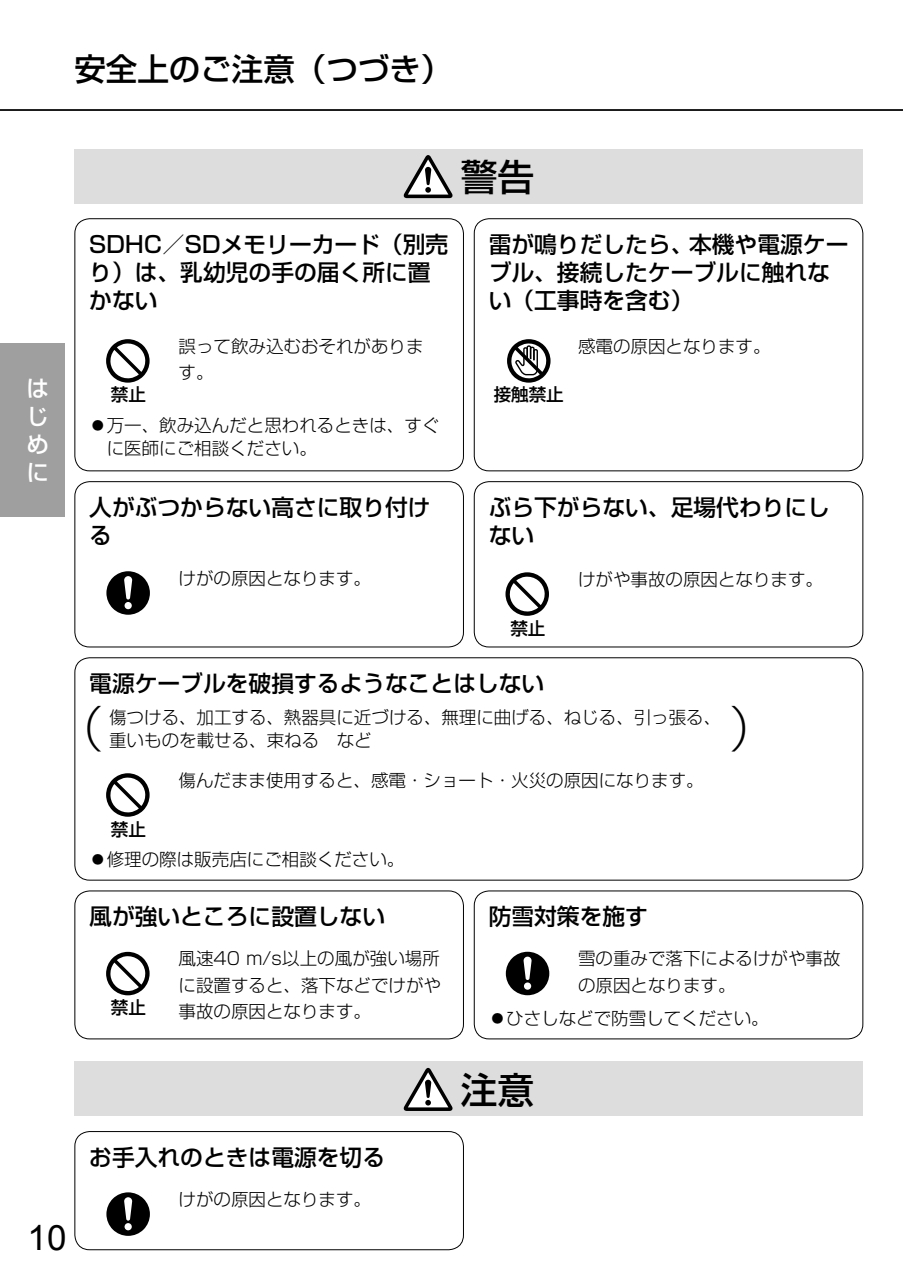
<style>
.page{position:relative;width:903px;height:1275px;background:#fff}
.page>*{position:absolute;margin:0;border:0;box-sizing:border-box;transform-origin:0 0}
.t1{font:300 48.12px "Shin Go Pro";color:#000}
.t2{font:500 36.75px "Shin Go Pro";color:#000}
.t3{font:35px "Arial";color:#000}
.t4{font:500 31.5px "Shin Go Pro";color:#000}
.t5{font:500 22.75px/28px "Shin Go Pro";color:#000}
.t6{font:500 22.75px/28px "Shin Go Pro";color:#fff;text-align:justify}
.t7{font:300 17.5px/26.2px "Shin Go Pro";color:#000}
.t8{font:500 17.5px "Shin Go Pro";color:#000}
</style>
<div class="page">
<div style="left:0;top:343px;width:64px;height:174px;background:#9f9f9f"></div>
<hr style="left:0;top:109px;width:903px;height:2px;background:#000">
<div style="left:74px;top:657px;width:789px;height:224px;border:1px solid #000;border-radius:15px"></div>
<div style="left:74px;top:149px;width:789px;height:54px;background:#ddd"></div>
<svg style="left:403px;top:155px;width:50px;height:43px"></svg>
<div style="left:474px;top:481px;width:389px;height:166px;border:1px solid #000;border-radius:15px"></div>
<svg style="left:505px;top:572px;width:44px;height:44px"></svg>
<div style="left:74px;top:1131px;width:390px;height:119px;border:1px solid #000;border-radius:15px"></div>
<svg style="left:106px;top:1192px;width:44px;height:44px"></svg>
<div style="left:74px;top:218px;width:390px;height:253px;border:1px solid #000;border-radius:15px"></div>
<svg style="left:106px;top:339px;width:44px;height:44px"></svg>
<svg style="left:106px;top:773px;width:44px;height:44px"></svg>
<div style="left:74px;top:1062px;width:789px;height:54px;background:#ddd"></div>
<svg style="left:403px;top:1067px;width:50px;height:44px"></svg>
<div style="left:474px;top:890px;width:389px;height:149px;border:1px solid #000;border-radius:15px"></div>
<svg style="left:506px;top:952px;width:43px;height:43px"></svg>
<div style="left:74px;top:481px;width:390px;height:166px;border:1px solid #000;border-radius:15px"></div>
<svg style="left:106px;top:571px;width:44px;height:44px"></svg>
<div style="left:74px;top:890px;width:390px;height:149px;border:1px solid #000;border-radius:15px"></div>
<svg style="left:106px;top:952px;width:44px;height:43px"></svg>
<div style="left:474px;top:218px;width:389px;height:253px;border:1px solid #000;border-radius:15px"></div>
<svg style="left:507px;top:339px;width:43px;height:44px"></svg>
<h3 class="t4" style="left:74px;top:43px;width:380px">安全上のご注意（つづき）</h3>
<h3 class="t6" style="left:27px;top:371px;width:24px">はじめに</h3>
<h3 class="t3" style="left:28px;top:1215px;width:40px">10</h3>
<h2 class="t2" style="left:461px;top:147px;width:75px">警告</h2>
<h3 class="t5" style="left:89px;top:228px;width:360px">SDHC／SDメモリーカード（別売り）は、乳幼児の手の届く所に置かない</h3>
<p class="t7" style="left:179px;top:331px;width:247px">誤って飲み込むおそれがあります。</p>
<p class="t8" style="left:111px;top:380px;width:36px">禁止</p>
<p class="t7" style="left:89px;top:410px;width:351px">⿟万一、飲み込んだと思われるときは、すぐ</p>
<p class="t7" style="left:107px;top:412px;width:211px;line-height:22.8px">⿟<br>に医師にご相談ください。</p>
<h3 class="t5" style="left:489px;top:228px;width:361px">雷が鳴りだしたら、本機や電源ケーブル、接続したケーブルに触れない（工事時を含む）</h3>
<p class="t7" style="left:578px;top:331px;width:194px">感電の原因となります。</p>
<p class="t8" style="left:494px;top:380px;width:71px">接触禁止</p>
<h3 class="t5" style="left:89px;top:491px;width:343px">人がぶつからない高さに取り付ける</h3>
<p class="t7" style="left:179px;top:563px;width:194px">けがの原因となります。</p>
<h3 class="t5" style="left:489px;top:491px;width:343px">ぶら下がらない、足場代わりにしない</h3>
<p class="t7" style="left:578px;top:564px;width:246px">けがや事故の原因となります。</p>
<p class="t8" style="left:510px;top:614px;width:36px">禁止</p>
<h3 class="t5" style="left:89px;top:667px;width:457px">電源ケーブルを破損するようなことはしない</h3>
<h1 class="t1" style="left:55px;top:689px;width:50px">（</h1>
<p class="t7" style="left:109px;top:702px;width:613px">傷つける、加工する、熱器具に近づける、無理に曲げる、ねじる、引っ張る、</p>
<p class="t7" style="left:109px;top:725px;width:264px">重いものを載せる、束ねる　など</p>
<p class="t7" style="left:179px;top:765px;width:527px">傷んだまま使用すると、感電・ショート・火災の原因になります。</p>
<p class="t8" style="left:111px;top:814px;width:36px">禁止</p>
<p class="t7" style="left:89px;top:844px;width:316px">⿟修理の際は販売店にご相談ください。</p>
<p class="t7" style="left:107px;top:844px;width:7px">⿟</p>
<h1 class="t1" style="left:729px;top:689px;width:50px">）</h1>
<h3 class="t5" style="left:89px;top:900px;width:297px">風が強いところに設置しない</h3>
<p class="t7" style="left:179px;top:943px;width:264px">風速40⿟m/s以上の風が強い場所に設置すると、落下などでけがや</p>
<p class="t8" style="left:111px;top:993px;width:36px">禁止</p>
<p class="t7" style="left:179px;top:996px;width:200px">事故の原因となります。⿟</p>
<h3 class="t5" style="left:89px;top:1141px;width:297px">お手入れのときは電源を切る</h3>
<p class="t7" style="left:179px;top:1184px;width:194px">けがの原因となります。</p>
<h3 class="t5" style="left:489px;top:900px;width:161px">防雪対策を施す</h3>
<p class="t7" style="left:578px;top:943px;width:264px">雪の重みで落下によるけがや事故の原因となります。</p>
<p class="t7" style="left:489px;top:1003px;width:281px">⿟ひさしなどで防雪してください。</p>
<p class="t7" style="left:506px;top:1003px;width:7px">⿟</p>
<h2 class="t2" style="left:461px;top:1060px;width:75px">注意</h2>
</div>
